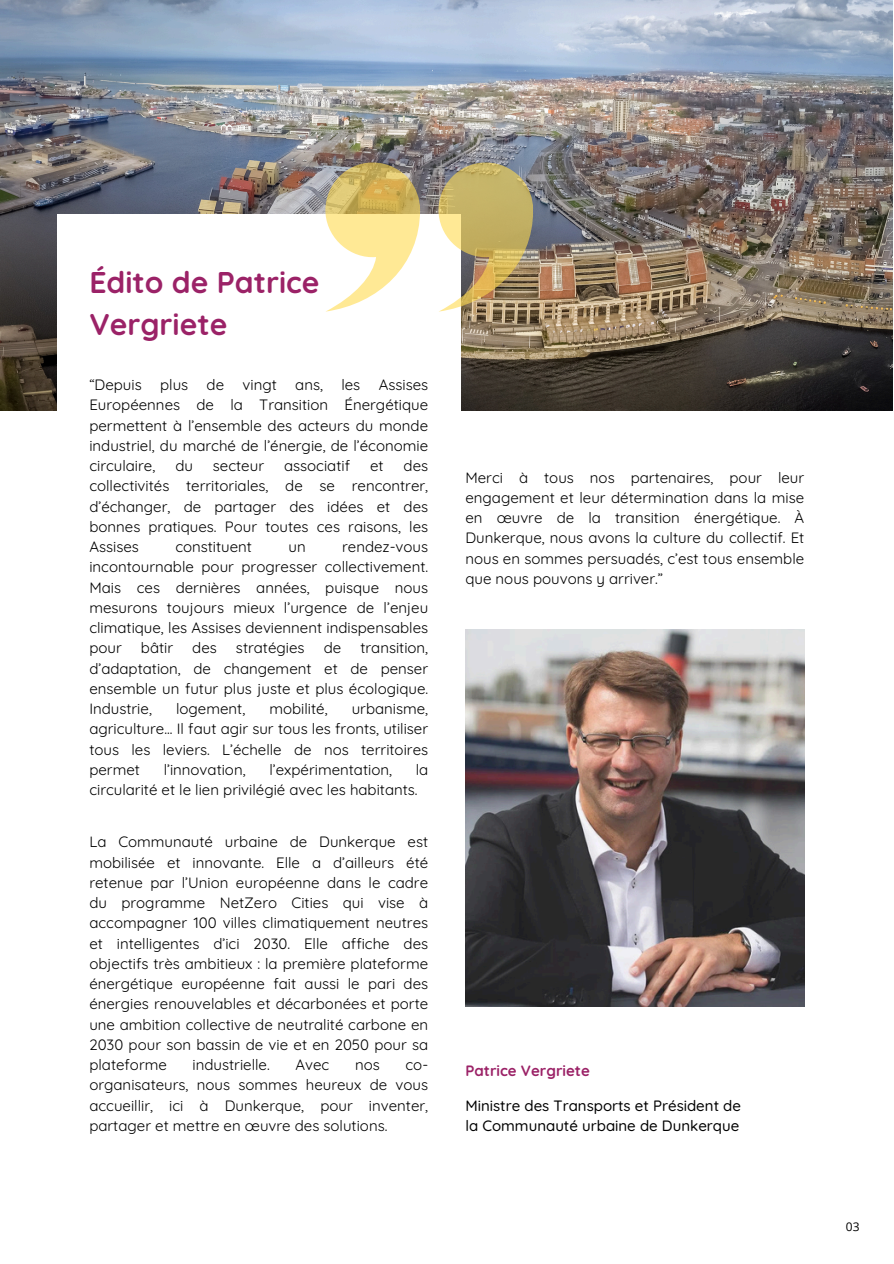
<style>
.page{position:relative;width:894px;height:1264px;background:#fff}
.page>*{position:absolute;margin:0;border:0;box-sizing:border-box;transform-origin:0 0}
.t1{font:700 30px/41.7px "Quicksand";color:#9b2267}
.t2{font:15px/20.2px "Quicksand";color:#000;text-align:justify}
.t3{font:500 15px/20.2px "Quicksand";color:#000}
.t4{font:700 15px "Quicksand";color:#9b2267}
.t5{font:12px "Open Sans";color:#000}
</style>
<div class="page">
<img style="left:0;top:0;width:892px;height:410px">
<img style="left:465px;top:629px;width:339px;height:377px">
<div style="left:57px;top:214px;width:403px;height:662px;background:#fff"></div>
<svg style="left:325px;top:162px;width:95px;height:149px"></svg>
<img style="left:436px;top:162px;width:96px;height:149px">
<p class="t1" style="left:89px;top:261px;width:231px">Édito de Patrice<br>Vergriete</p>
<p class="t2" style="left:89px;top:374px;width:340px">“Depuis plus de vingt ans, les Assises Européennes de la Transition Énergétique permettent à l’ensemble des acteurs du monde industriel, du marché de l’énergie, de l’économie circulaire,</p>
<p class="t2" style="left:89px;top:455px;width:340px;text-indent:314px">des collectivités territoriales, de se rencontrer, d’échanger, de partager des idées et des bonnes pratiques. Pour toutes ces raisons, les Assises</p>
<p class="t2" style="left:175px;top:455px;width:19px">du</p>
<p class="t2" style="left:213px;top:455px;width:53px">secteur</p>
<p class="t2" style="left:284px;top:455px;width:67px">associatif</p>
<p class="t2" style="left:370px;top:455px;width:15px">et</p>
<p class="t2" style="left:89px;top:536px;width:340px;text-indent:253px">rendez-vous incontournable pour progresser collectivement.<br>Mais ces dernières années, puisque nous mesurons toujours mieux l’urgence de l’enjeu climatique, les Assises deviennent indispensables pour</p>
<p class="t2" style="left:175px;top:536px;width:78px">constituent</p>
<p class="t2" style="left:288px;top:536px;width:19px">un</p>
<p class="t2" style="left:141px;top:637px;width:34px">bâtir</p>
<p class="t2" style="left:192px;top:637px;width:26px">des</p>
<p class="t2" style="left:236px;top:637px;width:70px">stratégies</p>
<p class="t2" style="left:323px;top:637px;width:19px">de</p>
<p class="t2" style="left:89px;top:637px;width:340px;text-indent:271px">transition, d’adaptation, de changement et de penser ensemble un futur plus juste et plus écologique.<br>Industrie,</p>
<p class="t2" style="left:176px;top:698px;width:71px">logement,</p>
<p class="t2" style="left:269px;top:698px;width:60px">mobilité,</p>
<p class="t2" style="left:89px;top:698px;width:340px;text-indent:262px">urbanisme, agriculture... Il faut agir sur tous les fronts, utiliser tous les leviers. L’échelle de nos territoires permet</p>
<p class="t2" style="left:89px;top:759px;width:340px;text-indent:326px">la circularité et le lien privilégié avec les habitants.</p>
<p class="t2" style="left:164px;top:759px;width:83px">l’innovation,</p>
<p class="t2" style="left:269px;top:759px;width:124px">l’expérimentation,</p>
<h2 class="t2" style="left:89px;top:831px;width:340px">La Communauté urbaine de Dunkerque est mobilisée et innovante. Elle a d’ailleurs été retenue par l’Union européenne dans le cadre du programme NetZero Cities qui vise à accompagner 100 villes climatiquement neutres et intelligentes d’ici 2030. Elle affiche des objectifs très ambitieux : la première plateforme énergétique européenne fait aussi le pari des énergies renouvelables et décarbonées et porte une ambition collective de neutralité carbone en 2030 pour son bassin de vie et en 2050 pour sa plateforme</h2>
<h2 class="t2" style="left:192px;top:1054px;width:79px">industrielle.</h2>
<h2 class="t2" style="left:295px;top:1054px;width:35px">Avec</h2>
<h2 class="t2" style="left:355px;top:1054px;width:26px">nos</h2>
<h2 class="t2" style="left:89px;top:1054px;width:340px;text-indent:316px">co&shy;organisateurs, nous sommes heureux de vous accueillir, ici à Dunkerque, pour inventer, partager et mettre en œuvre des solutions.</h2>
<p class="t2" style="left:465px;top:467px;width:340px">Merci à tous nos partenaires, pour leur engagement et leur détermination dans la mise en œuvre de la transition énergétique. À Dunkerque, nous avons la culture du collectif. Et nous en sommes persuadés, c’est tous ensemble que nous pouvons y arriver.”</p>
<p class="t4" style="left:465px;top:1060px;width:126px">Patrice Vergriete</p>
<p class="t3" style="left:465px;top:1094px;width:277px">Ministre des Transports et Président de la Communauté urbaine de Dunkerque</p>
<h2 class="t5" style="left:845px;top:1218px;width:15px">03</h2>
</div>
